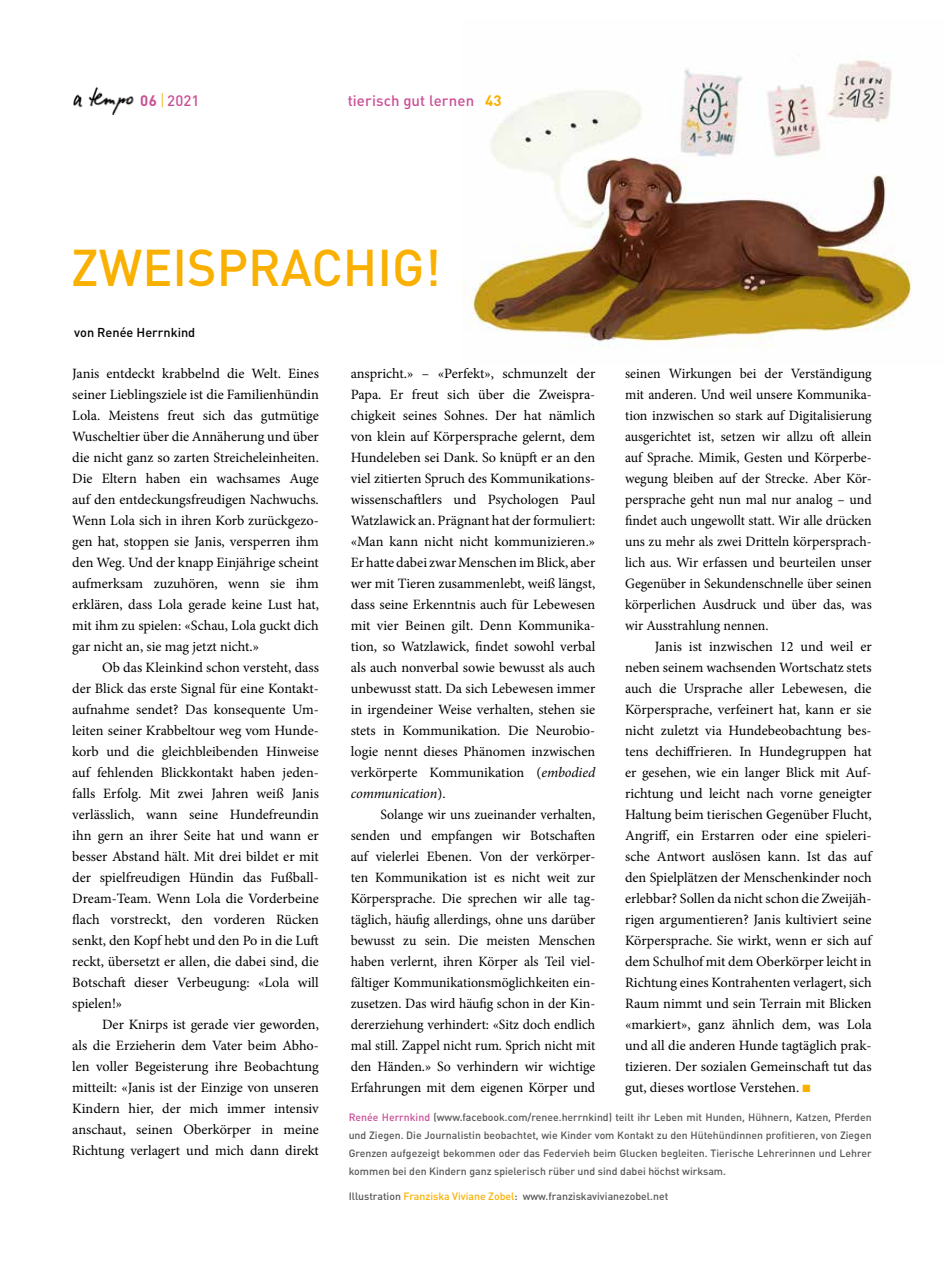
<style>
.page{position:relative;width:944px;height:1263px;background:#fff}
.page>*{position:absolute;margin:0;border:0;box-sizing:border-box;transform-origin:0 0}
.t1{font:500 51px "DIN";color:#f9b000}
.t2{font:500 15px "DIN";letter-spacing:.005em;color:#ca5097}
.t3{font:14.25px/21px "Minion Pro";color:#000;text-align:justify}
.t4{font:500 12.75px "DIN";color:#000}
.t5{font:500 10.5px/18px "DIN";color:#575756;text-align:justify}
.s1{font-weight:700}
.s2{font-weight:300;font-size:16.5px;color:#f9b000}
.s3{font-weight:700;color:#f9b000}
.s4{color:#f9b000}
.s5{font-style:italic}
.s6{color:#ca5097}
</style>
<div class="page">
<img style="left:462px;top:60px;width:450px;height:288px">
<img style="left:73px;top:87px;width:61px;height:28px">
<p class="t2" style="left:140px;top:91px;width:61px"><span class="s1">06</span> <span class="s2">|</span> 2021</p>
<p class="t2" style="left:348px;top:91px;width:156px">tierisch gut lernen <span class="s3">43</span></p>
<h1 class="t1" style="left:71px;top:235px;width:371px">ZWEISPRACHIG!</h1>
<p class="t4" style="left:74px;top:324px;width:123px">von Renée Herrnkind</p>
<p class="t3" style="left:72px;top:363px;width:248px">Janis entdeckt krabbelnd die Welt. Eines seiner Lieblingsziele ist die Familienhündin Lola. Meistens freut sich das gutmütige Wuscheltier über die Annäherung und über die nicht ganz so zarten Streicheleinheiten.<br>Die Eltern haben ein wachsames Auge auf den entdeckungsfreudigen Nachwuchs.<br>Wenn Lola sich in ihren Korb zurückgezo&shy;gen hat, stoppen sie Janis, versperren ihm den Weg. Und der knapp Einjährige scheint aufmerksam zuzuhören, wenn sie ihm erklären, dass Lola gerade keine Lust hat, mit ihm zu spielen: «Schau, Lola guckt dich gar nicht an, sie mag jetzt nicht.»</p>
<p class="t3" style="left:72px;top:657px;width:248px;text-align:left;text-indent:30px">Ob das Kleinkind schon versteht, dass der Blick das erste Signal für eine Kontakt&shy;aufnahme sendet? Das konsequente Um-- leiten seiner Krabbeltour weg vom Hunde&shy;korb und die gleichbleibenden Hinweise auf fehlenden Blickkontakt haben jeden&shy;falls Erfolg. Mit zwei Jahren weiß Janis verlässlich, wann seine Hundefreundin ihn gern an ihrer Seite hat und wann er besser Abstand hält. Mit drei bildet er mit der spielfreudigen Hündin das Fußball-Dream-Team. Wenn Lola die Vorderbeine flach vorstreckt, den vorderen Rücken senkt, den Kopf hebt und den Po in die Luft reckt, übersetzt er allen, die dabei sind, die Botschaft dieser Verbeugung: «Lola will spielen!»</p>
<p class="t3" style="left:72px;top:1014px;width:248px;text-indent:30px">Der Knirps ist gerade vier geworden, als die Erzieherin dem Vater beim Abho&shy;len voller Begeisterung ihre Beobachtung mitteilt: «Janis ist der Einzige von unseren Kindern hier, der mich immer intensiv anschaut, seinen Oberkörper in meine Richtung verlagert und mich dann direkt</p>
<p class="t3" style="left:625px;top:363px;width:248px">seinen Wirkungen bei der Verständigung mit anderen. Und weil unsere Kommunika&shy;tion inzwischen so stark auf Digitalisierung ausgerichtet ist, setzen wir allzu oft allein auf Sprache. Mimik, Gesten und Körperbe&shy;wegung bleiben auf der Strecke. Aber Kör&shy;persprache geht nun mal nur analog – und findet auch ungewollt statt. Wir alle drücken uns zu mehr als zwei Dritteln körpersprach&shy;lich aus. Wir erfassen und beurteilen unser Gegenüber in Sekundenschnelle über seinen körperlichen Ausdruck und über das, was wir Ausstrahlung nennen.</p>
<p class="t3" style="left:625px;top:636px;width:248px;text-indent:30px">Janis ist inzwischen 12 und weil er neben seinem wachsenden Wortschatz stets auch die Ursprache aller Lebewesen, die Körpersprache, verfeinert hat, kann er sie nicht zuletzt via Hundebeobachtung bes&shy;tens dechiffrieren. In Hundegruppen hat er gesehen, wie ein langer Blick mit Auf&shy;richtung und leicht nach vorne geneigter Haltung beim tierischen Gegenüber Flucht, Angriff, ein Erstarren oder eine spieleri&shy;sche Antwort auslösen kann. Ist das auf den Spielplätzen der Menschenkinder noch erlebbar? Sollen da nicht schon die Zweijäh&shy;rigen argumentieren? Janis kultiviert seine Körpersprache. Sie wirkt, wenn er sich auf dem Schulhof mit dem Oberkörper leicht in Richtung eines Kontrahenten verlagert, sich Raum nimmt und sein Terrain mit Blicken «markiert», ganz ähnlich dem, was Lola und all die anderen Hunde tagtäglich prak&shy;tizieren. Der sozialen Gemeinschaft tut das gut, dieses wortlose Verstehen. <span class="s4">■</span></p>
<p class="t3" style="left:351px;top:363px;width:246px">anspricht.» – «Perfekt», schmunzelt der Papa. Er freut sich über die Zweispra&shy;chigkeit seines Sohnes. Der hat nämlich von klein auf Körpersprache gelernt, dem Hundeleben sei Dank. So knüpft er an den viel zitierten Spruch des Kommunikations&shy;wissenschaftlers und Psychologen Paul Watzlawick an. Prägnant hat der formuliert: «Man kann nicht nicht kommunizieren.» Er hatte dabei zwar Menschen im Blick, aber wer mit Tieren zusammenlebt, weiß längst, dass seine Erkenntnis auch für Lebewesen mit vier Beinen gilt. Denn Kommunika&shy;tion, so Watzlawick, findet sowohl verbal als auch nonverbal sowie bewusst als auch unbewusst statt. Da sich Lebewesen immer in irgendeiner Weise verhalten, stehen sie stets in Kommunikation. Die Neurobio&shy;logie nennt dieses Phänomen inzwischen verkörperte Kommunikation (<span class="s5">embodied communication</span>).</p>
<p class="t3" style="left:351px;top:804px;width:246px;text-indent:30px">Solange wir uns zueinander verhalten, senden und empfangen wir Botschaften auf vielerlei Ebenen. Von der verkörper&shy;ten Kommunikation ist es nicht weit zur Körpersprache. Die sprechen wir alle tag&shy;täglich, häufig allerdings, ohne uns darüber bewusst zu sein. Die meisten Menschen haben verlernt, ihren Körper als Teil viel&shy;fältiger Kommunikationsmöglichkeiten ein&shy;zusetzen. Das wird häufig schon in der Kin&shy;dererziehung verhindert: «Sitz doch endlich mal still. Zappel nicht rum. Sprich nicht mit den Händen.» So verhindern wir wichtige Erfahrungen mit dem eigenen Körper und</p>
<p class="t5" style="left:349px;top:1108px;width:524px"><span class="s6">Renée Herrnkind</span> (www.facebook.com/renee.herrnkind) teilt ihr Leben mit Hunden, Hühnern, Katzen, Pferden und Ziegen. Die Journalistin beobachtet, wie Kinder vom Kontakt zu den Hütehündinnen profitieren, von Ziegen Grenzen aufgezeigt bekommen oder das Federvieh beim Glucken begleiten. Tierische Lehrerinnen und Lehrer kommen bei den Kindern ganz spielerisch rüber und sind dabei höchst wirksam.</p>
<p class="t5" style="left:349px;top:1187px;width:321px">Illustration <span class="s4">Franziska Viviane Zobel</span>: www.franziskavivianezobel.net</p>
</div>
